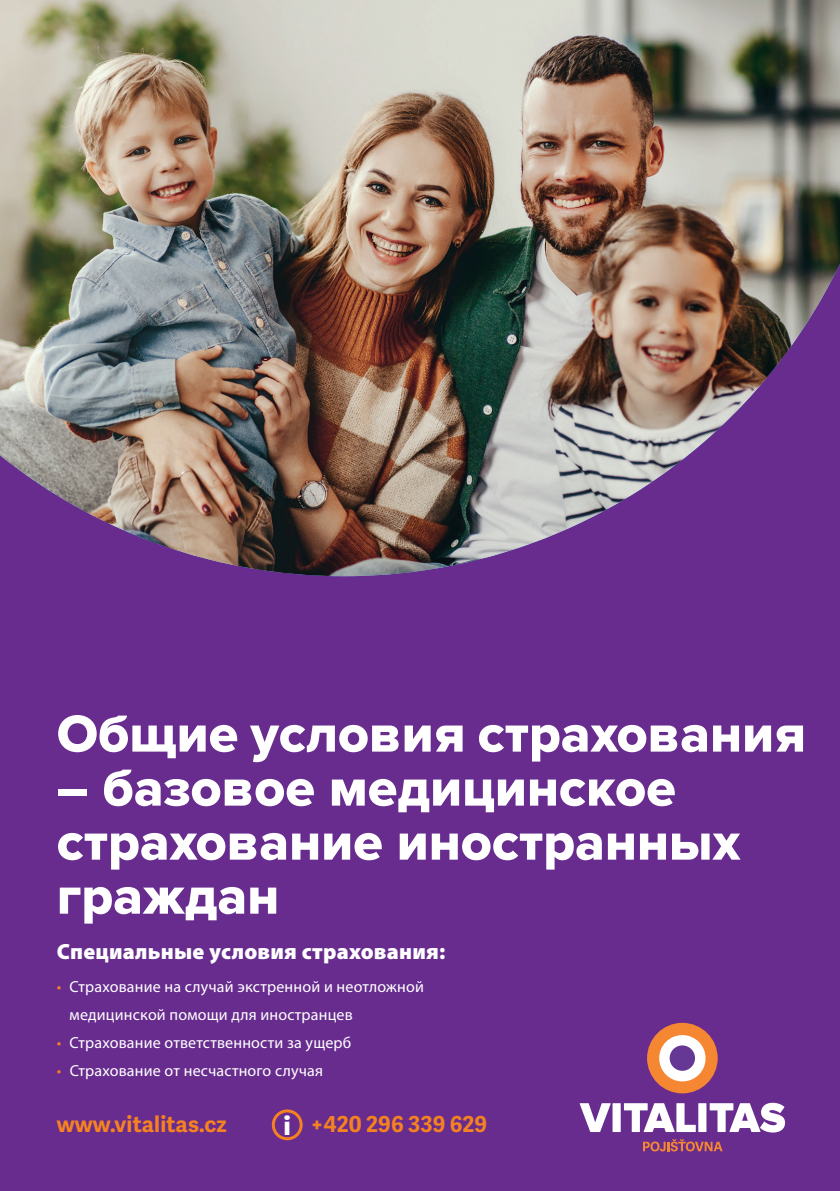
<style>
.page{position:relative;width:840px;height:1191px;background:#fff}
.page>*{position:absolute;margin:0;border:0;box-sizing:border-box;transform-origin:0 0}
.t1{font:54px/54px "Proxima Nova Extrabld";color:#fff}
.t2{font:700 22px "Adelle Sans";letter-spacing:.01em;color:#f58220}
.t3{font:900 22px "Myriad Pro";letter-spacing:.01em;color:#fff}
.t4{font:16px/28px "Myriad Pro";letter-spacing:.01em;color:#fff}
.s1{color:#f58220}
.s2{font-size:25.6px;color:#fff}
</style>
<div class="page">
<div style="left:0;top:0;width:839px;height:1191px;background:#672c8e"></div>
<img style="left:0;top:0;width:839px;height:576px">
<div style="left:272px;top:1109px;width:30px;height:31px;border:3px solid #f58220;border-radius:50%"></div>
<svg style="left:579px;top:1103px;width:31px;height:29px"></svg>
<div style="left:612px;top:1103px;width:8px;height:29px;background:#fff"></div>
<svg style="left:623px;top:1103px;width:72px;height:29px"></svg>
<div style="left:698px;top:1103px;width:8px;height:29px;background:#fff"></div>
<svg style="left:709px;top:1102px;width:75px;height:30px"></svg>
<svg style="left:643px;top:1139px;width:79px;height:12px"></svg>
<svg style="left:647px;top:1022px;width:70px;height:71px"></svg>
<div style="left:669px;top:1045px;width:25px;height:25px;background:#653896;border-radius:50%"></div>
<h1 class="t1" style="left:57px;top:708px;width:750px">Общие условия страхования</h1>
<h1 class="t1" style="left:57px;top:762px;width:684px">– базовое медицинское страхование иностранных граждан</h1>
<h2 class="t3" style="left:57px;top:938px;width:390px">Специальные условия страхования:</h2>
<p class="t4" style="left:70px;top:973px;width:355px;text-indent:-13px"><span class="s1">•</span> Страхование на случай экстренной и неотложной медицинской помощи для иностранцев</p>
<p class="t4" style="left:57px;top:1029px;width:296px"><span class="s1">•</span> Страхование ответственности за ущерб</p>
<p class="t4" style="left:57px;top:1057px;width:268px"><span class="s1">•</span> Страхование от несчастного случая</p>
<h2 class="t2" style="left:57px;top:1107px;width:171px">www.vitalitas.cz</h2>
<h2 class="t2" style="left:283px;top:1107px;width:205px"><span class="s2">i</span> +420 296 339 629</h2>
</div>
